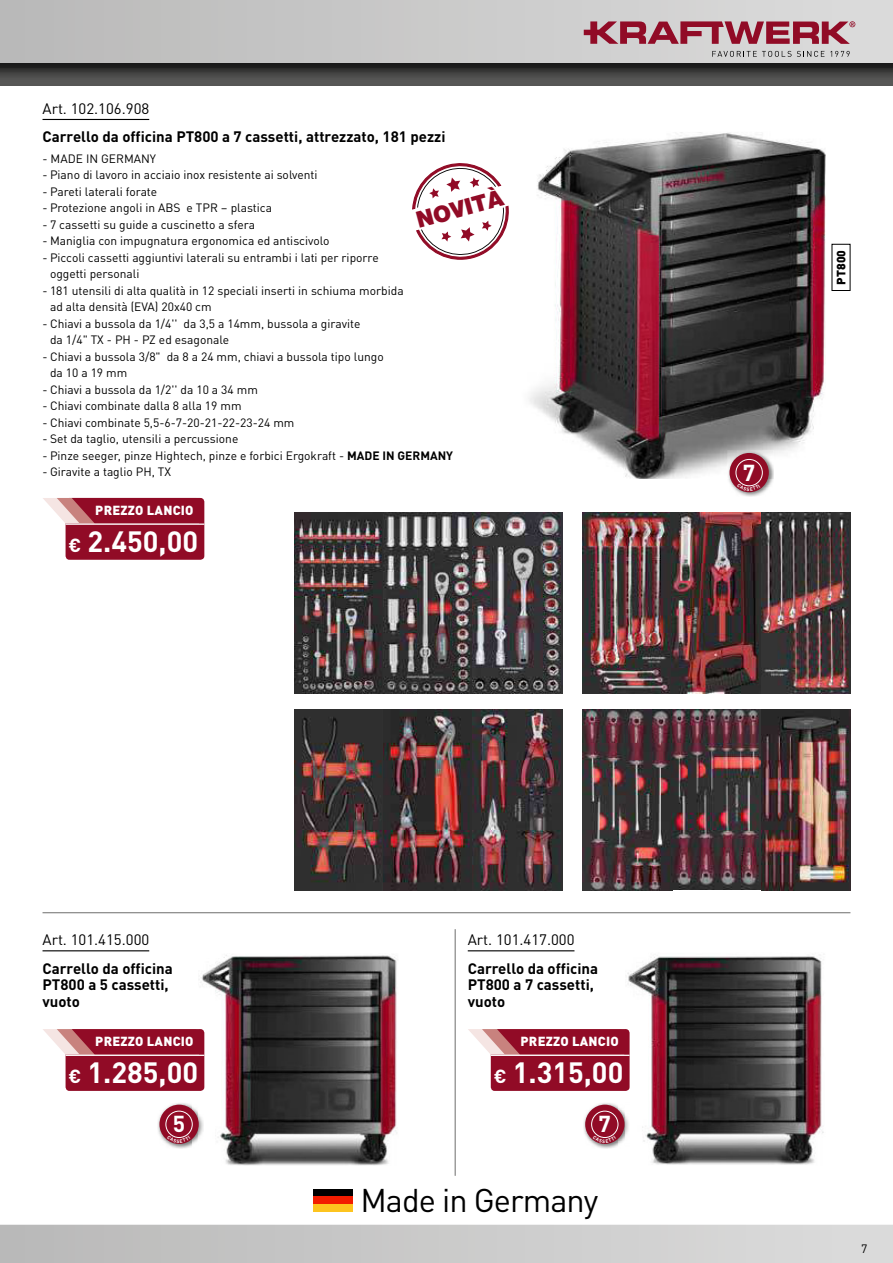
<style>
.page{position:relative;width:893px;height:1263px;background:#fff}
.page>*{position:absolute;margin:0;border:0;box-sizing:border-box;transform-origin:0 0}
.t1{font:32.4px "DIN Pro";letter-spacing:-.03em;color:#000}
.t2{font:700 28.95px "DIN Pro";color:#fff}
.t3{font:900 22.8px "Helvetica Neue";color:#910b26}
.t4{font:700 22.8px "DIN Pro";color:#fff}
.t5{font:700 15px/16.5px "DIN Pro";color:#000}
.t6{font:15px "DIN Pro";color:#000}
.t7{font:900 13.05px "DIN Pro";letter-spacing:.02em;color:#fff}
.t8{font:12px/16.5px "DIN Pro";color:#000}
.t9{font:900 12px "DIN Pro";letter-spacing:.01em;color:#000}
.s1{font-weight:700}
.s2{font-size:18.75px}
</style>
<div class="page">
<svg style="left:0;top:1225px;width:893px;height:37px;background:#cacaca"></svg>
<svg style="left:0;top:0;width:893px;height:64px;background:#c5c5c5"></svg>
<svg style="left:584px;top:21px;width:271px;height:23px;background:#af6675"></svg>
<svg style="left:712px;top:51px;width:79px;height:6px"></svg>
<svg style="left:797px;top:51px;width:27px;height:6px"></svg>
<svg style="left:830px;top:51px;width:20px;height:6px"></svg>
<img style="left:0;top:64px;width:893px;height:21px">
<img style="left:529px;top:132px;width:297px;height:347px">
<img style="left:627px;top:956px;width:197px;height:209px">
<hr style="left:43px;top:950px;width:106px;height:1px;background:#000">
<hr style="left:468px;top:950px;width:106px;height:1px;background:#000">
<img style="left:200px;top:955px;width:197px;height:210px">
<hr style="left:43px;top:119px;width:106px;height:1px;background:#000">
<img style="left:294px;top:512px;width:268px;height:181px">
<img style="left:583px;top:512px;width:267px;height:181px">
<img style="left:583px;top:709px;width:267px;height:181px">
<img style="left:294px;top:709px;width:268px;height:181px">
<img style="left:728px;top:451px;width:45px;height:46px">
<svg style="left:729px;top:453px;width:40px;height:39px"></svg>
<div style="left:736px;top:459px;width:26px;height:27px;background:#910b26;border-radius:50%"></div>
<div style="left:736px;top:459px;width:27px;height:27px;border:1px solid #fff;border-radius:50%"></div>
<div style="left:66px;top:498px;width:138px;height:62px;background:#910b26;border-radius:4px"></div>
<svg style="left:43px;top:498px;width:51px;height:25px"></svg>
<hr style="left:66px;top:523px;width:138px;height:2px;background:#fff">
<img style="left:158px;top:1102px;width:45px;height:46px">
<svg style="left:159px;top:1105px;width:40px;height:39px"></svg>
<div style="left:166px;top:1111px;width:26px;height:26px;background:#910b26;border-radius:50%"></div>
<div style="left:165px;top:1111px;width:28px;height:27px;border:1px solid #fff;border-radius:50%"></div>
<img style="left:584px;top:1102px;width:45px;height:46px">
<svg style="left:585px;top:1105px;width:39px;height:39px"></svg>
<div style="left:592px;top:1111px;width:26px;height:26px;background:#910b26;border-radius:50%"></div>
<div style="left:591px;top:1111px;width:27px;height:27px;border:1px solid #fff;border-radius:50%"></div>
<hr style="left:455px;top:929px;width:1px;height:247px;background:#7e7e7d">
<hr style="left:43px;top:912px;width:807px;height:1px;background:#7e7e7d">
<div style="left:313px;top:1188px;width:40px;height:8px;background:#000"></div>
<div style="left:313px;top:1196px;width:40px;height:8px;background:#f21c00"></div>
<div style="left:313px;top:1204px;width:40px;height:8px;background:#fdc41f"></div>
<div style="left:491px;top:1029px;width:139px;height:62px;background:#910b26;border-radius:4px"></div>
<svg style="left:468px;top:1029px;width:157px;height:26px"></svg>
<hr style="left:491px;top:1055px;width:139px;height:1px;background:#fff">
<div style="left:66px;top:1029px;width:138px;height:62px;background:#910b26;border-radius:4px"></div>
<svg style="left:43px;top:1029px;width:157px;height:26px"></svg>
<hr style="left:66px;top:1055px;width:138px;height:1px;background:#fff">
<svg style="left:412px;top:163px;width:97px;height:97px"></svg>
<svg style="left:737px;top:484px;width:23px;height:7px"></svg>
<svg style="left:167px;top:1135px;width:23px;height:8px"></svg>
<svg style="left:593px;top:1135px;width:23px;height:8px"></svg>
<p class="t6" style="left:43px;top:103px;width:108px">Art. 102.106.908</p>
<p class="t5" style="left:43px;top:130px;width:405px">Carrello da officina PT800 a 7 cassetti, attrezzato, 181 pezzi</p>
<p class="t8" style="left:43px;top:152px;width:115px">- MADE IN GERMANY</p>
<p class="t8" style="left:43px;top:168px;width:276px">- Piano di lavoro in acciaio inox resistente ai solventi</p>
<p class="t8" style="left:43px;top:185px;width:116px">- Pareti laterali forate</p>
<p class="t8" style="left:43px;top:201px;width:231px">- Protezione angoli in ABS e TPR – plastica</p>
<p class="t8" style="left:43px;top:218px;width:214px">- 7 cassetti su guide a cuscinetto a sfera</p>
<p class="t8" style="left:43px;top:234px;width:289px">- Maniglia con impugnatura ergonomica ed antiscivolo</p>
<p class="t8" style="left:50px;top:251px;width:330px;text-indent:-8px">- Piccoli cassetti aggiuntivi laterali su entrambi i lati per riporre oggetti personali</p>
<p class="t8" style="left:50px;top:284px;width:355px;text-indent:-8px">- 181 utensili di alta qualità in 12 speciali inserti in schiuma morbida ad alta densità (EVA) 20x40 cm</p>
<p class="t8" style="left:50px;top:317px;width:312px;text-indent:-8px">- Chiavi a bussola da 1/4'' da 3,5 a 14mm, bussola a giravite da 1/4" TX - PH - PZ ed esagonale</p>
<p class="t8" style="left:50px;top:350px;width:335px;text-indent:-8px">- Chiavi a bussola 3/8" da 8 a 24 mm, chiavi a bussola tipo lungo da 10 a 19 mm</p>
<p class="t8" style="left:43px;top:383px;width:217px">- Chiavi a bussola da 1/2'' da 10 a 34 mm</p>
<p class="t8" style="left:43px;top:399px;width:201px">- Chiavi combinate dalla 8 alla 19 mm</p>
<p class="t8" style="left:43px;top:416px;width:253px">- Chiavi combinate 5,5-6-7-20-21-22-23-24 mm</p>
<p class="t8" style="left:43px;top:432px;width:197px">- Set da taglio, utensili a percussione</p>
<p class="t8" style="left:43px;top:449px;width:412px">- Pinze seeger, pinze Hightech, pinze e forbici Ergokraft - <span class="s1">MADE IN GERMANY</span></p>
<p class="t8" style="left:43px;top:465px;width:130px">- Giravite a taglio PH, TX</p>
<h3 class="t3" style="left:415px;top:212px;width:91px;rotate:-15deg">NOVITÀ</h3>
<p class="t7" style="left:95px;top:503px;width:100px">PREZZO LANCIO</p>
<h2 class="t2" style="left:68px;top:531px;width:131px"><span class="s2">€</span> 2.450,00</h2>
<h3 class="t4" style="left:743px;top:464px;width:14px">7</h3>
<p class="t9" style="left:834px;top:285px;width:36px;rotate:-90deg">PT800</p>
<p class="t6" style="left:43px;top:934px;width:108px">Art. 101.415.000</p>
<p class="t6" style="left:468px;top:934px;width:108px">Art. 101.417.000</p>
<p class="t5" style="left:43px;top:961px;width:132px">Carrello da officina<br>PT800 a 5 cassetti, vuoto</p>
<p class="t5" style="left:468px;top:961px;width:132px">Carrello da officina<br>PT800 a 7 cassetti, vuoto</p>
<p class="t7" style="left:95px;top:1034px;width:100px">PREZZO LANCIO</p>
<h2 class="t2" style="left:68px;top:1062px;width:131px"><span class="s2">€</span> 1.285,00</h2>
<p class="t7" style="left:521px;top:1034px;width:100px">PREZZO LANCIO</p>
<h2 class="t2" style="left:494px;top:1062px;width:131px"><span class="s2">€</span> 1.315,00</h2>
<h3 class="t4" style="left:173px;top:1116px;width:14px">5</h3>
<h3 class="t4" style="left:598px;top:1116px;width:14px">7</h3>
<h1 class="t1" style="left:360px;top:1189px;width:239px">Made in Germany</h1>
<p class="t8" style="left:861px;top:1241px;width:8px">7</p>
</div>
